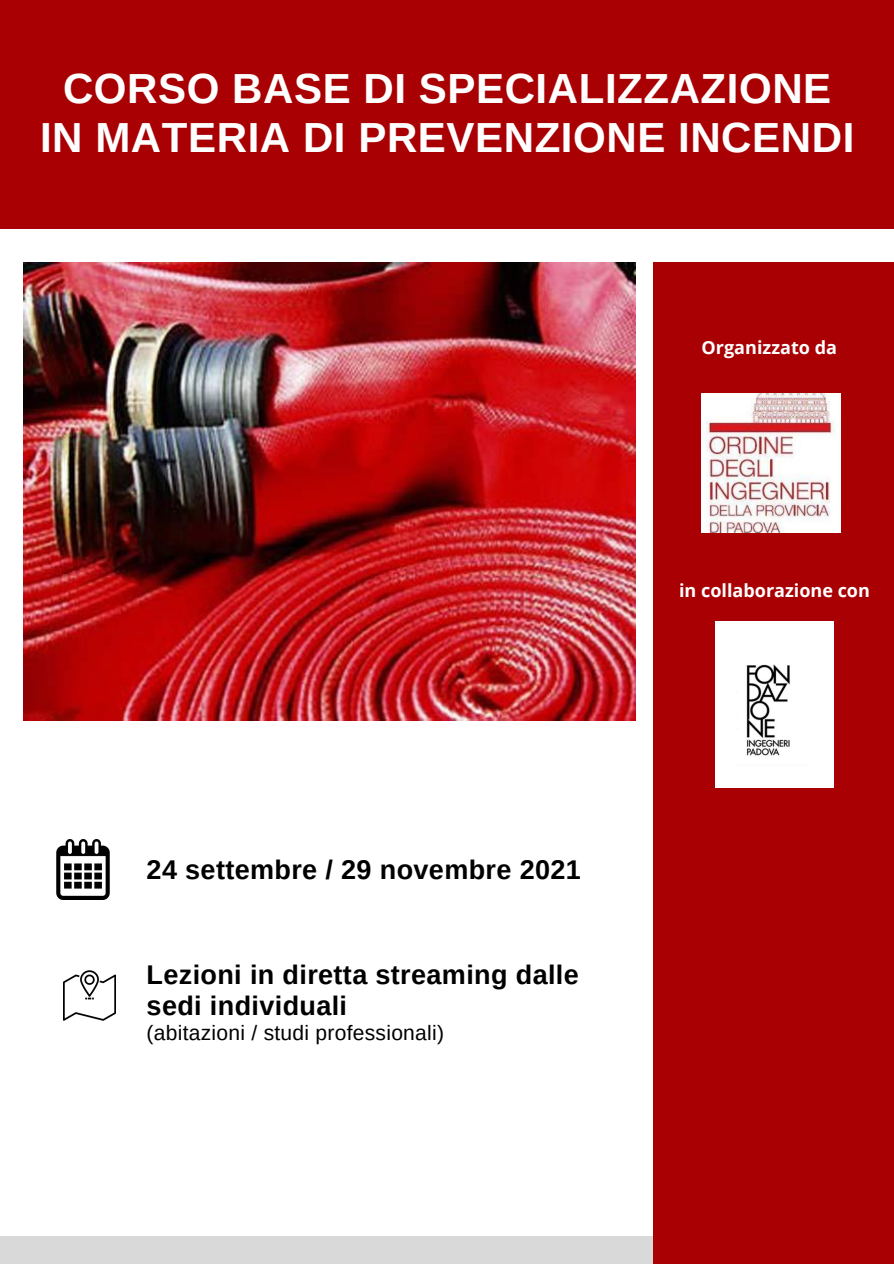
<style>
.page{position:relative;width:894px;height:1264px;background:#fff}
.page>*{position:absolute;margin:0;border:0;box-sizing:border-box;transform-origin:0 0}
.t1{font:700 42px "Arimo";letter-spacing:.015em;color:#fff}
.t2{font:700 27px/30.9px "Arimo";letter-spacing:.015em;color:#000}
.t3{font:21px "Arimo";letter-spacing:.015em;color:#000}
.t4{font:700 18px "Open Sans";color:#fff}
</style>
<div class="page">
<div style="left:0;top:0;width:893px;height:228px;background:#a90003"></div>
<img style="left:24px;top:262px;width:611px;height:459px">
<div style="left:0;top:1235px;width:893px;height:28px;background:#d9d9d9"></div>
<div style="left:653px;top:262px;width:240px;height:1001px;background:#a90003"></div>
<img style="left:715px;top:621px;width:118px;height:166px">
<img style="left:701px;top:393px;width:139px;height:139px">
<img style="left:56px;top:839px;width:54px;height:60px">
<img style="left:64px;top:970px;width:51px;height:51px">
<p class="t1" style="left:63px;top:65px;width:769px">CORSO BASE DI SPECIALIZZAZIONE</p>
<p class="t1" style="left:40px;top:114px;width:815px">IN MATERIA DI PREVENZIONE INCENDI</p>
<p class="t4" style="left:701px;top:335px;width:137px">Organizzato da</p>
<p class="t4" style="left:679px;top:577px;width:192px">in collaborazione con</p>
<p class="t2" style="left:146px;top:854px;width:435px">24 settembre / 29 novembre 2021</p>
<p class="t2" style="left:146px;top:958px;width:433px">Lezioni in diretta streaming dalle sedi individuali</p>
<p class="t3" style="left:146px;top:1020px;width:299px">(abitazioni / studi professionali)</p>
</div>
